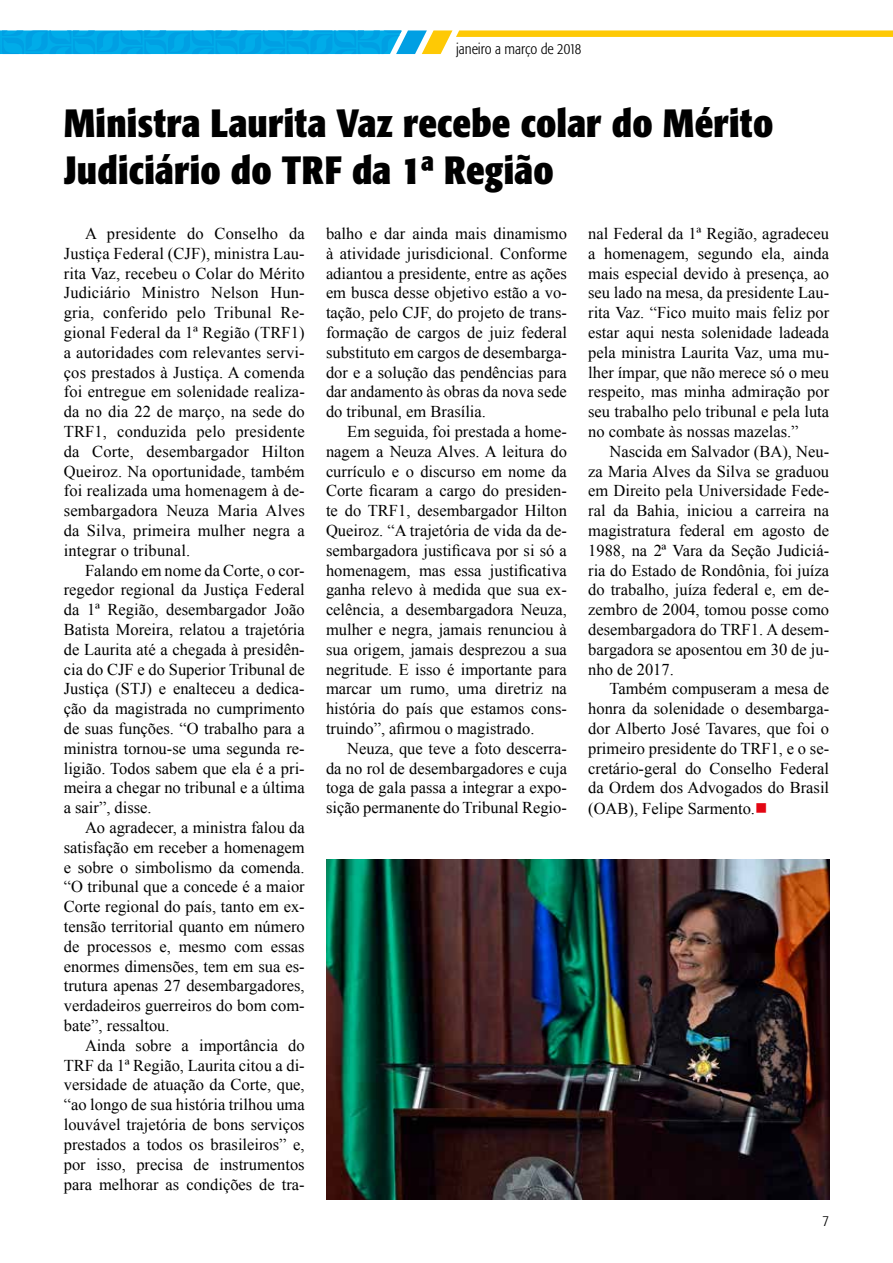
<style>
.page{position:relative;width:893px;height:1263px;background:#fff}
.page>*{position:absolute;margin:0;border:0;box-sizing:border-box;transform-origin:0 0}
.t1{font:700 condensed 39px/46.8px "Formata";letter-spacing:.005em;color:#000}
.t2{font:16.5px/19.8px "Times New Roman";color:#000;text-align:justify}
.t3{font:300 condensed 15px "Formata";color:#000}
.s1{color:#e30613}
</style>
<div class="page">
<svg style="left:0;top:30px;width:893px;height:24px"></svg>
<img style="left:326px;top:860px;width:503px;height:339px">
<p class="t3" style="left:456px;top:40px;width:127px">janeiro a março de 2018</p>
<h1 class="t1" style="left:64px;top:100px;width:711px">Ministra Laurita Vaz recebe colar do Mérito<br>Judiciário do TRF da 1ª Região</h1>
<p class="t2" style="left:64px;top:223px;width:243px;text-indent:21px">A presidente do Conselho da Justiça Federal (CJF), ministra Lau&shy;rita Vaz, recebeu o Colar do Mérito Judiciário Ministro Nelson Hun&shy;gria, conferido pelo Tribunal Re&shy;gional Federal da 1ª Região (TRF1) a autoridades com relevantes servi&shy;ços prestados à Justiça. A comenda foi entregue em solenidade realiza&shy;da no dia 22 de março, na sede do TRF1, conduzida pelo presidente da Corte, desembargador Hilton Queiroz. Na oportunidade, também foi realizada uma homenagem à de&shy;sembargadora Neuza Maria Alves da Silva, primeira mulher negra a integrar o tribunal.</p>
<p class="t2" style="left:64px;top:560px;width:242px;text-indent:21px">Falando em nome da Corte, o cor&shy;regedor regional da Justiça Federal da 1ª Região, desembargador João Batista Moreira, relatou a trajetória de Laurita até a chegada à presidên&shy;cia do CJF e do Superior Tribunal de Justiça (STJ) e enalteceu a dedica&shy;ção da magistrada no cumprimento de suas funções. “O trabalho para a ministra tornou-se uma segunda re&shy;ligião. Todos sabem que ela é a pri&shy;meira a chegar no tribunal e a última a sair”, disse.</p>
<p class="t2" style="left:64px;top:817px;width:242px;text-indent:21px">Ao agradecer, a ministra falou da satisfação em receber a homenagem e sobre o simbolismo da comenda. “O tribunal que a concede é a maior Corte regional do país, tanto em ex&shy;tensão territorial quanto em número de processos e, mesmo com essas enormes dimensões, tem em sua es&shy;trutura apenas 27 desembargadores, verdadeiros guerreiros do bom com&shy;bate”, ressaltou.</p>
<p class="t2" style="left:64px;top:1035px;width:242px;text-indent:21px">Ainda sobre a importância do TRF da 1ª Região, Laurita citou a di&shy;versidade de atuação da Corte, que, “ao longo de sua história trilhou uma louvável trajetória de bons serviços prestados a todos os brasileiros” e, por isso, precisa de instrumentos para melhorar as condições de tra-</p>
<p class="t2" style="left:326px;top:223px;width:242px">balho e dar ainda mais dinamismo à atividade jurisdicional. Conforme adiantou a presidente, entre as ações em busca desse objetivo estão a vo&shy;tação, pelo CJF, do projeto de trans&shy;formação de cargos de juiz federal substituto em cargos de desembarga&shy;dor e a solução das pendências para dar andamento às obras da nova sede do tribunal, em Brasília.</p>
<p class="t2" style="left:326px;top:421px;width:242px;text-indent:21px">Em seguida, foi prestada a home&shy;nagem a Neuza Alves. A leitura do currículo e o discurso em nome da Corte ficaram a cargo do presiden&shy;te do TRF1, desembargador Hilton Queiroz. “A trajetória de vida da de&shy;sembargadora justificava por si só a homenagem, mas essa justificativa ganha relevo à medida que sua ex&shy;celência, a desembargadora Neuza, mulher e negra, jamais renunciou à sua origem, jamais desprezou a sua negritude. E isso é importante para marcar um rumo, uma diretriz na história do país que estamos cons&shy;truindo”, afirmou o magistrado.</p>
<p class="t2" style="left:326px;top:738px;width:242px;text-indent:21px">Neuza, que teve a foto descerra&shy;da no rol de desembargadores e cuja toga de gala passa a integrar a expo&shy;sição permanente do Tribunal Regio-</p>
<p class="t2" style="left:588px;top:223px;width:242px">nal Federal da 1ª Região, agradeceu a homenagem, segundo ela, ainda mais especial devido à presença, ao seu lado na mesa, da presidente Lau&shy;rita Vaz. “Fico muito mais feliz por estar aqui nesta solenidade ladeada pela ministra Laurita Vaz, uma mu&shy;lher ímpar, que não merece só o meu respeito, mas minha admiração por seu trabalho pelo tribunal e pela luta no combate às nossas mazelas.”</p>
<p class="t2" style="left:588px;top:441px;width:242px;text-indent:21px">Nascida em Salvador (BA), Neu&shy;za Maria Alves da Silva se graduou em Direito pela Universidade Fede&shy;ral da Bahia, iniciou a carreira na magistratura federal em agosto de 1988, na 2ª Vara da Seção Judiciá&shy;ria do Estado de Rondônia, foi juíza do trabalho, juíza federal e, em de&shy;zembro de 2004, tomou posse como desembargadora do TRF1. A desem&shy;bargadora se aposentou em 30 de ju&shy;nho de 2017.</p>
<p class="t2" style="left:588px;top:679px;width:242px;text-indent:21px">Também compuseram a mesa de honra da solenidade o desembarga&shy;dor Alberto José Tavares, que foi o primeiro presidente do TRF1, e o se&shy;cretário-geral do Conselho Federal da Ordem dos Advogados do Brasil (OAB), Felipe Sarmento.<span class="s1">■</span></p>
<p class="t3" style="left:823px;top:1212px;width:8px">7</p>
</div>
